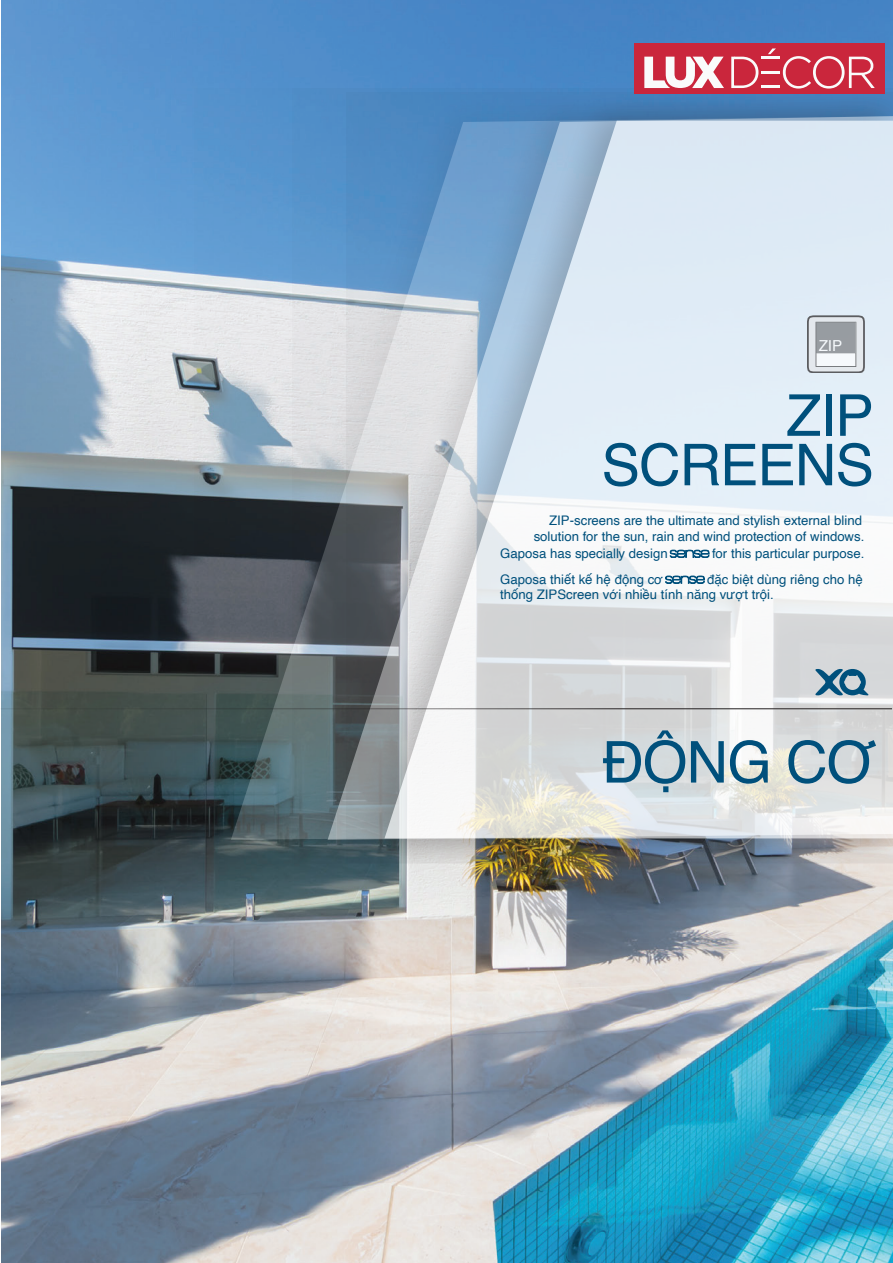
<style>
.page{position:relative;width:893px;height:1263px;background:#fff}
.page>*{position:absolute;margin:0;border:0;box-sizing:border-box;transform-origin:0 0}
.t1{font:57.75px/49.5px "Helvetica";letter-spacing:-.02em;color:#00507c;text-align:right}
.t2{font:15.15px "Helvetica";color:#fff}
.t3{font:13.2px/15.9px "Helvetica";color:#00507c}
</style>
<div class="page">
<img style="left:2px;top:0;width:891px;height:1263px">
<svg style="left:195px;top:88px;width:698px;height:776px;background:#657d8f"></svg>
<svg style="left:231px;top:116px;width:61px;height:724px;background:#718899"></svg>
<svg style="left:292px;top:88px;width:601px;height:775px;background:#738da1"></svg>
<svg style="left:328px;top:116px;width:18px;height:724px;background:#798d9e"></svg>
<img style="left:346px;top:93px;width:547px;height:770px">
<svg style="left:384px;top:121px;width:509px;height:717px"></svg>
<hr style="left:1px;top:708px;width:891px;height:1px;background:#231f20">
<svg style="left:669px;top:549px;width:41px;height:9px"></svg>
<svg style="left:665px;top:575px;width:40px;height:9px"></svg>
<svg style="left:815px;top:669px;width:54px;height:26px"></svg>
<svg style="left:808px;top:316px;width:56px;height:56px"></svg>
<div style="left:807px;top:316px;width:57px;height:57px;border:2px solid #231f20;border-radius:7px"></div>
<svg style="left:816px;top:322px;width:40px;height:45px"></svg>
<div style="left:634px;top:43px;width:251px;height:51px;background:#ca263c"></div>
<svg style="left:644px;top:57px;width:80px;height:31px"></svg>
<svg style="left:731px;top:48px;width:144px;height:41px"></svg>
<p class="t2" style="left:819px;top:334px;width:25px">ZIP</p>
<h1 class="t1" style="left:601px;top:392px;width:274px">ZIP<br>SCREENS</h1>
<p class="t3" style="left:549px;top:512px;width:314px">ZIP-screens are the ultimate and stylish external blind</p>
<p class="t3" style="left:534px;top:529px;width:332px">solution for the sun, rain and wind protection of windows.</p>
<p class="t3" style="left:500px;top:545px;width:169px">Gaposa has specially design</p>
<p class="t3" style="left:712px;top:545px;width:154px">for this particular purpose.</p>
<p class="t3" style="left:500px;top:571px;width:164px">Gaposa thiết kế hệ động cơ</p>
<p class="t3" style="left:500px;top:571px;width:364px;text-indent:207px">đặc biệt dùng riêng cho hệ thống ZIPScreen với nhiều tính năng vượt trội.</p>
<h1 class="t1" style="left:602px;top:739px;width:277px">ĐỘNG CƠ</h1>
</div>
